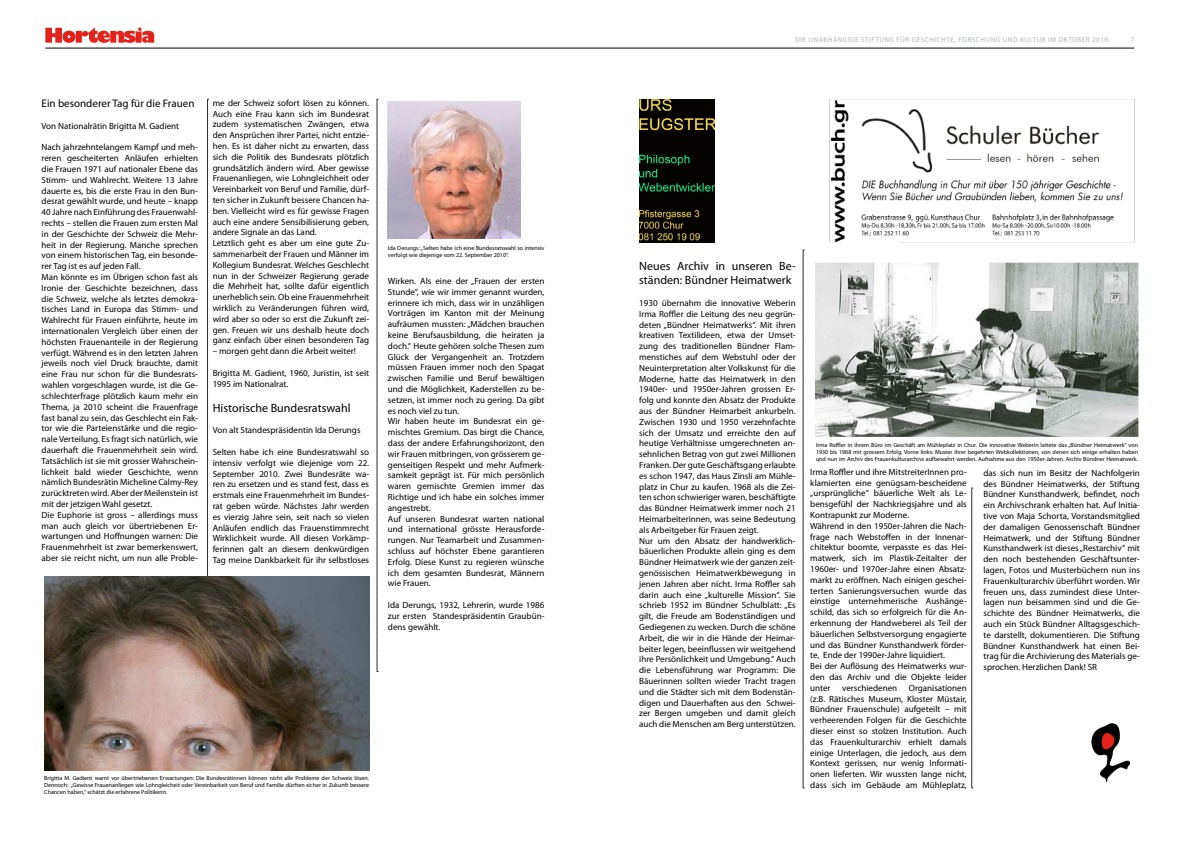
<style>
.page{position:relative;width:1191px;height:842px;background:#fff}
.page>*{position:absolute;margin:0;border:0;box-sizing:border-box;transform-origin:0 0}
.t1{font:12px/14.4px "Myriad Pro";color:#000}
.t2{font:11px "Myriad Pro";color:#000}
.t3{font:9px/10.8px "Myriad Pro";color:#000}
.t4{font:7px "Myriad Pro";letter-spacing:.075em;color:#b1b3b4}
.t5{font:6px/7.2px "Myriad Pro";color:#000;text-align:justify}
</style>
<div class="page">
<svg style="left:45px;top:28px;width:109px;height:15px"></svg>
<hr style="left:45px;top:48px;width:1089px;height:1px;background:#000">
<svg style="left:207px;top:99px;width:2px;height:477px"></svg>
<svg style="left:377px;top:99px;width:1px;height:573px"></svg>
<svg style="left:803px;top:250px;width:1px;height:539px"></svg>
<svg style="left:971px;top:488px;width:1px;height:301px"></svg>
<img style="left:387px;top:102px;width:133px;height:136px">
<img style="left:44px;top:576px;width:325px;height:194px">
<img style="left:1091px;top:724px;width:38px;height:57px">
<img style="left:830px;top:99px;width:304px;height:143px">
<img style="left:639px;top:99px;width:75px;height:144px">
<img style="left:815px;top:263px;width:323px;height:174px">
<p class="t2" style="left:42px;top:97px;width:154px">Ein besonderer Tag für die Frauen</p>
<p class="t3" style="left:42px;top:120px;width:139px">Von Nationalrätin Brigitta M. Gadient</p>
<p class="t3" style="left:42px;top:142px;width:158px">Nach jahrzehntelangem Kampf und meh&shy;reren gescheiterten Anläufen erhielten die Frauen 1971 auf nationaler Ebene das Stimm- und Wahlrecht. Weitere 13 Jahre dauerte es, bis die erste Frau in den Bun&shy;desrat gewählt wurde, und heute – knapp 40 Jahre nach Einführung des Frauenwahl&shy;rechts – stellen die Frauen zum ersten Mal in der Geschichte der Schweiz die Mehr&shy;heit in der Regierung. Manche sprechen von einem historischen Tag, ein besonde&shy;rer Tag ist es auf jeden Fall.<br>Man könnte es im Übrigen schon fast als Ironie der Geschichte bezeichnen, dass die Schweiz, welche als letztes demokra&shy;tisches Land in Europa das Stimm- und Wahlrecht für Frauen einführte, heute im internationalen Vergleich über einen der höchsten Frauenanteile in der Regierung verfügt. Während es in den letzten Jahren jeweils noch viel Druck brauchte, damit eine Frau nur schon für die Bundesrats&shy;wahlen vorgeschlagen wurde, ist die Ge&shy;schlechterfrage plötzlich kaum mehr ein Thema, ja 2010 scheint die Frauenfrage fast banal zu sein, das Geschlecht ein Fak&shy;tor wie die Parteienstärke und die regio&shy;nale Verteilung. Es fragt sich natürlich, wie dauerhaft die Frauenmehrheit sein wird.<br>Tatsächlich ist sie mit grosser Wahrschein&shy;lichkeit bald wieder Geschichte, wenn nämlich Bundesrätin Micheline Calmy-Rey zurücktreten wird. Aber der Meilenstein ist mit der jetzigen Wahl gesetzt.<br>Die Euphorie ist gross – allerdings muss man auch gleich vor übertriebenen Er&shy;wartungen und Hoffnungen warnen: Die Frauenmehrheit ist zwar bemerkenswert, aber sie reicht nicht, um nun alle Proble-</p>
<p class="t3" style="left:213px;top:97px;width:158px">me der Schweiz sofort lösen zu können.<br>Auch eine Frau kann sich im Bundesrat zudem systematischen Zwängen, etwa den Ansprüchen ihrer Partei, nicht entzie&shy;hen. Es ist daher nicht zu erwarten, dass sich die Politik des Bundesrats plötzlich grundsätzlich ändern wird. Aber gewisse Frauenanliegen, wie Lohngleichheit oder Vereinbarkeit von Beruf und Familie, dürf&shy;ten sicher in Zukunft bessere Chancen ha&shy;ben. Vielleicht wird es für gewisse Fragen auch eine andere Sensibilisierung geben, andere Signale an das Land.<br>Letztlich geht es aber um eine gute Zu&shy;sammenarbeit der Frauen und Männer im Kollegium Bundesrat. Welches Geschlecht nun in der Schweizer Regierung gerade die Mehrheit hat, sollte dafür eigentlich unerheblich sein. Ob eine Frauenmehrheit wirklich zu Veränderungen führen wird, wird aber so oder so erst die Zukunft zei&shy;gen. Freuen wir uns deshalb heute doch ganz einfach über einen besonderen Tag</p>
<p class="t3" style="left:213px;top:346px;width:145px">– morgen geht dann die Arbeit weiter!</p>
<p class="t3" style="left:213px;top:367px;width:158px">Brigitta M. Gadient, 1960, Juristin, ist seit<br>1995 im Nationalrat.</p>
<h1 class="t1" style="left:213px;top:400px;width:139px">Historische Bundesratswahl</h1>
<p class="t3" style="left:213px;top:425px;width:149px">Von alt Standespräsidentin Ida Derungs</p>
<p class="t3" style="left:213px;top:446px;width:158px;text-align:justify">Selten habe ich eine Bundesratswahl so intensiv verfolgt wie diejenige vom 22.<br>September 2010. Zwei Bundesräte wa&shy;ren zu ersetzen und es stand fest, dass es erstmals eine Frauenmehrheit im Bundes&shy;rat geben würde. Nächstes Jahr werden es vierzig Jahre sein, seit nach so vielen Anläufen endlich das Frauenstimmrecht Wirklichkeit wurde. All diesen Vorkämp&shy;ferinnen galt an diesem denkwürdigen Tag meine Dankbarkeit für ihr selbstloses</p>
<p class="t5" style="left:388px;top:244px;width:158px">Ida Derungs: „Selten habe ich eine Bundesratswahl so intensiv verfolgt wie diejenige vom 22. September 2010“.</p>
<p class="t3" style="left:388px;top:275px;width:158px">Wirken. Als eine der „Frauen der ersten Stunde“, wie wir immer genannt wurden, erinnere ich mich, dass wir in unzähligen Vorträgen im Kanton mit der Meinung aufräumen mussten: „Mädchen brauchen keine Berufsausbildung, die heiraten ja doch.“ Heute gehören solche Thesen zum Glück der Vergangenheit an. Trotzdem müssen Frauen immer noch den Spagat zwischen Familie und Beruf bewältigen und die Möglichkeit, Kaderstellen zu be&shy;setzen, ist immer noch zu gering. Da gibt es noch viel zu tun.<br>Wir haben heute im Bundesrat ein ge&shy;mischtes Gremium. Das birgt die Chance, dass der andere Erfahrungshorizont, den wir Frauen mitbringen, von grösserem ge&shy;genseitigen Respekt und mehr Aufmerk&shy;samkeit geprägt ist. Für mich persönlich waren gemischte Gremien immer das Richtige und ich habe ein solches immer angestrebt.<br>Auf unseren Bundesrat warten national und international grösste Herausforde&shy;rungen. Nur Teamarbeit und Zusammen&shy;schluss auf höchster Ebene garantieren Erfolg. Diese Kunst zu regieren wünsche ich dem gesamten Bundesrat, Männern wie Frauen.</p>
<p class="t3" style="left:388px;top:599px;width:158px;text-align:justify">Ida Derungs, 1932, Lehrerin, wurde 1986 zur ersten Standespräsidentin Graubün&shy;dens gewählt.</p>
<p class="t5" style="left:44px;top:774px;width:326px">Brigitta M. Gadient warnt vor übertriebenen Erwartungen: Die Bundesrätinnen können nicht alle Probleme der Schweiz lösen.<br>Dennoch: „Gewisse Frauenanliegen wie Lohngleicheit oder Vereinbarkeit von Beruf und Familie dürften sicher in Zukunft bessere Chancen haben,“ schätzt die erfahrene Politikerin.</p>
<p class="t4" style="left:795px;top:35px;width:316px">DIE UNABHÄNGIGE STIFTUNG FÜR GESCHICHTE, FORSCHUNG UND KULTUR IM OKTOBER 2010.</p>
<p class="t4" style="left:1130px;top:35px;width:5px">7</p>
<h1 class="t1" style="left:639px;top:259px;width:158px">Neues Archiv in unseren Be&shy;ständen: Bündner Heimatwerk</h1>
<p class="t3" style="left:639px;top:297px;width:158px">1930 übernahm die innovative Weberin Irma Roffler die Leitung des neu gegrün&shy;deten „Bündner Heimatwerks“. Mit ihren kreativen Textilideen, etwa der Umset&shy;zung des traditionellen Bündner Flam&shy;menstiches auf dem Webstuhl oder der Neuinterpretation alter Volkskunst für die Moderne, hatte das Heimatwerk in den 1940er- und 1950er-Jahren grossen Er&shy;folg und konnte den Absatz der Produkte aus der Bündner Heimarbeit ankurbeln.<br>Zwischen 1930 und 1950 verzehnfachte sich der Umsatz und erreichte den auf heutige Verhältnisse umgerechneten an&shy;sehnlichen Betrag von gut zwei Millionen Franken. Der gute Geschäftsgang erlaubte es schon 1947, das Haus Zinsli am Mühle&shy;platz in Chur zu kaufen. 1968 als die Zei&shy;ten schon schwieriger waren, beschäftigte das Bündner Heimatwerk immer noch 21<br>Heimarbeiterinnen, was seine Bedeutung als Arbeitgeber für Frauen zeigt.<br>Nur um den Absatz der handwerklich&shy;bäuerlichen Produkte allein ging es dem Bündner Heimatwerk wie der ganzen zeit&shy;genössischen Heimatwerkbewegung in jenen Jahren aber nicht. Irma Roffler sah darin auch eine „kulturelle Mission“. Sie schrieb 1952 im Bündner Schulblatt: „Es gilt, die Freude am Bodenständigen und Gediegenen zu wecken. Durch die schöne Arbeit, die wir in die Hände der Heimar&shy;beiter legen, beeinflussen wir weitgehend ihre Persönlichkeit und Umgebung.“ Auch die Lebensführung war Programm: Die Bäuerinnen sollten wieder Tracht tragen und die Städter sich mit dem Bodenstän&shy;digen und Dauerhaften aus den Schwei&shy;zer Bergen umgeben und damit gleich auch die Menschen am Berg unterstützen.</p>
<p class="t5" style="left:816px;top:441px;width:323px">Irma Roffler in ihrem Büro im Geschäft am Mühleplatz in Chur. Die innovative Weberin leitete das „Bündner Heimatwerk“ von 1930 bis 1968 mit grossem Erfolg. Vorne links: Muster ihrer begehrten Webkollektionen, von denen sich einige erhalten haben und nun im Archiv des Frauenkulturarchivs aufbewahrt werden. Aufnahme aus den 1950er-Jahren. Archiv Bündner Heimatwerk.</p>
<p class="t3" style="left:810px;top:466px;width:158px">Irma Roffler und ihre MitstreiterInnen pro&shy;klamierten eine genügsam-bescheidene „ursprüngliche“ bäuerliche Welt als Le&shy;bensgefühl der Nachkriegsjahre und als Kontrapunkt zur Moderne.<br>Während in den 1950er-Jahren die Nach&shy;frage nach Webstoffen in der Innenar&shy;chitektur boomte, verpasste es das Hei&shy;matwerk, sich im Plastik-Zeitalter der 1960er- und 1970er-Jahre einen Absatz&shy;markt zu eröffnen. Nach einigen geschei&shy;terten Sanierungsversuchen wurde das einstige unternehmerische Aushänge&shy;schild, das sich so erfolgreich für die An&shy;erkennung der Handweberei als Teil der bäuerlichen Selbstversorgung engagierte und das Bündner Kunsthandwerk förder&shy;te, Ende der 1990er-Jahre liquidiert.<br>Bei der Auflösung des Heimatwerks wur&shy;den das Archiv und die Objekte leider unter</p>
<p class="t3" style="left:842px;top:682px;width:56px">verschiedenen</p>
<p class="t3" style="left:810px;top:682px;width:158px;text-align:justify;text-indent:98px">Organisationen (z.B. Rätisches Museum, Kloster Müstair, Bündner Frauenschule) aufgeteilt – mit verheerenden Folgen für die Geschichte dieser einst so stolzen Institution. Auch das Frauenkulturarchiv erhielt damals einige Unterlagen, die jedoch, aus dem Kontext gerissen, nur wenig Informati&shy;onen lieferten. Wir wussten lange nicht, dass sich im Gebäude am Mühleplatz,</p>
<p class="t3" style="left:983px;top:467px;width:158px;text-align:justify">das sich nun im Besitz der Nachfolgerin des Bündner Heimatwerks, der Stiftung Bündner Kunsthandwerk, befindet, noch ein Archivschrank erhalten hat. Auf Initia&shy;tive von Maja Schorta, Vorstandsmitglied der damaligen Genossenschaft Bündner Heimatwerk, und der Stiftung Bündner Kunsthandwerk ist dieses „Restarchiv“ mit den noch bestehenden Geschäftsunter&shy;lagen, Fotos und Musterbüchern nun ins Frauenkulturarchiv überführt worden. Wir freuen uns, dass zumindest diese Unter&shy;lagen nun beisammen sind und die Ge&shy;schichte des Bündner Heimatwerks, die auch ein Stück Bündner Alltagsgeschich&shy;te darstellt, dokumentieren. Die Stiftung Bündner Kunsthandwerk hat einen Bei&shy;trag für die Archivierung des Materials ge&shy;sprochen. Herzlichen Dank! SR</p>
</div>
